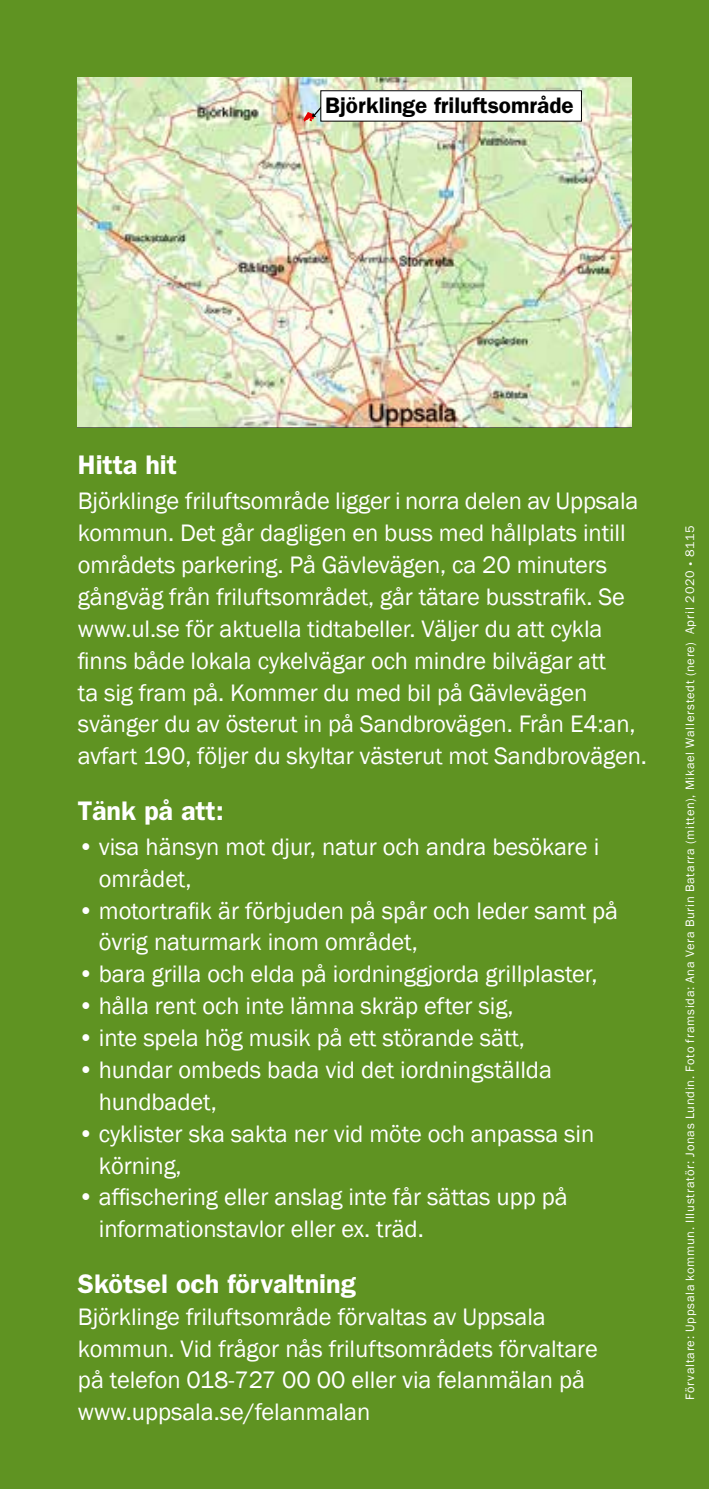
<style>
.page{position:relative;width:709px;height:1489px;background:#fff}
.page>*{position:absolute;margin:0;border:0;box-sizing:border-box;transform-origin:0 0}
.t1{font:600 27px "ITC Franklin Gothic Std";letter-spacing:-.005em;color:#fff}
.t2{font:24.5px/31.8px "Franklin Gothic";letter-spacing:-.005em;color:#fff}
.t3{font:600 22.5px "ITC Franklin Gothic Std";color:#000}
.t4{font:12.5px "Franklin Gothic";letter-spacing:.055em;color:#fff}
.s1{font-family:"ITC Franklin Gothic Std"}
</style>
<div class="page">
<div style="left:0;top:0;width:709px;height:1488px;background:#5f9322"></div>
<img style="left:78px;top:78px;width:553px;height:350px">
<svg style="left:303px;top:104px;width:21px;height:18px"></svg>
<div style="left:321px;top:91px;width:260px;height:30px;background:#fff"></div>
<p class="t3" style="left:325px;top:92px;width:250px">Björklinge friluftsområde</p>
<p class="t1" style="left:78px;top:449px;width:101px">Hitta hit</p>
<p class="t2" style="left:78px;top:486px;width:570px">Björklinge friluftsområde ligger i norra delen av Uppsala kommun. Det går dagligen en buss med hållplats intill områdets parkering. På Gävlevägen, ca 20 minuters gångväg från friluftsområdet, går tätare busstrafik. Se www.ul.se för aktuella tidtabeller. Väljer du att cykla finns både lokala cykelvägar och mindre bilvägar att<br>ta sig fram på. Kommer du med bil på Gävlevägen svänger du av österut in på Sandbrovägen. Från E4:an, avfart 190, följer du skyltar västerut mot Sandbrovägen.</p>
<p class="t1" style="left:78px;top:794px;width:147px">Tänk på att:</p>
<p class="t2" style="left:99px;top:831px;width:502px;text-indent:-21px">• visa hänsyn mot djur, natur och andra besökare i området,</p>
<p class="t2" style="left:99px;top:895px;width:521px;text-indent:-21px">• motortrafik är förbjuden på spår och leder samt på övrig naturmark inom området,</p>
<p class="t2" style="left:78px;top:958px;width:521px">• bara grilla och elda på iordninggjorda grillplaster,</p>
<p class="t2" style="left:78px;top:990px;width:437px">• hålla rent och inte lämna skräp efter sig,</p>
<p class="t2" style="left:78px;top:1022px;width:448px">• inte spela hög musik på ett störande sätt,</p>
<p class="t2" style="left:99px;top:1054px;width:454px;text-indent:-21px">• hundar ombeds bada vid det iordningställda hundbadet,</p>
<p class="t2" style="left:99px;top:1118px;width:497px;text-indent:-21px">• cyklister ska sakta ner vid möte och anpassa sin körning,</p>
<p class="t2" style="left:99px;top:1181px;width:470px;text-indent:-21px">• affischering eller anslag inte får sättas upp på informationstavlor eller ex. träd.</p>
<p class="t1" style="left:78px;top:1267px;width:279px">Skötsel och förvaltning</p>
<p class="t2" style="left:78px;top:1300px;width:521px">Björklinge friluftsområde förvaltas av Uppsala kommun. Vid frågor nås friluftsområdets förvaltare på telefon 018-727 00 00 eller via felanmälan på www.uppsala.se/felanmalan</p>
<p class="t4" style="left:682px;top:1399px;width:876px;rotate:-90deg">Förvaltare: Uppsala kommun. Illustratör: Jonas Lundin. Foto framsida: Ana Vera Burin Batarra (mitten), Mikael Wallerstedt (nere) <span class="s1">April 2020</span> <sup>.</sup> <span class="s1">8115</span></p>
</div>
